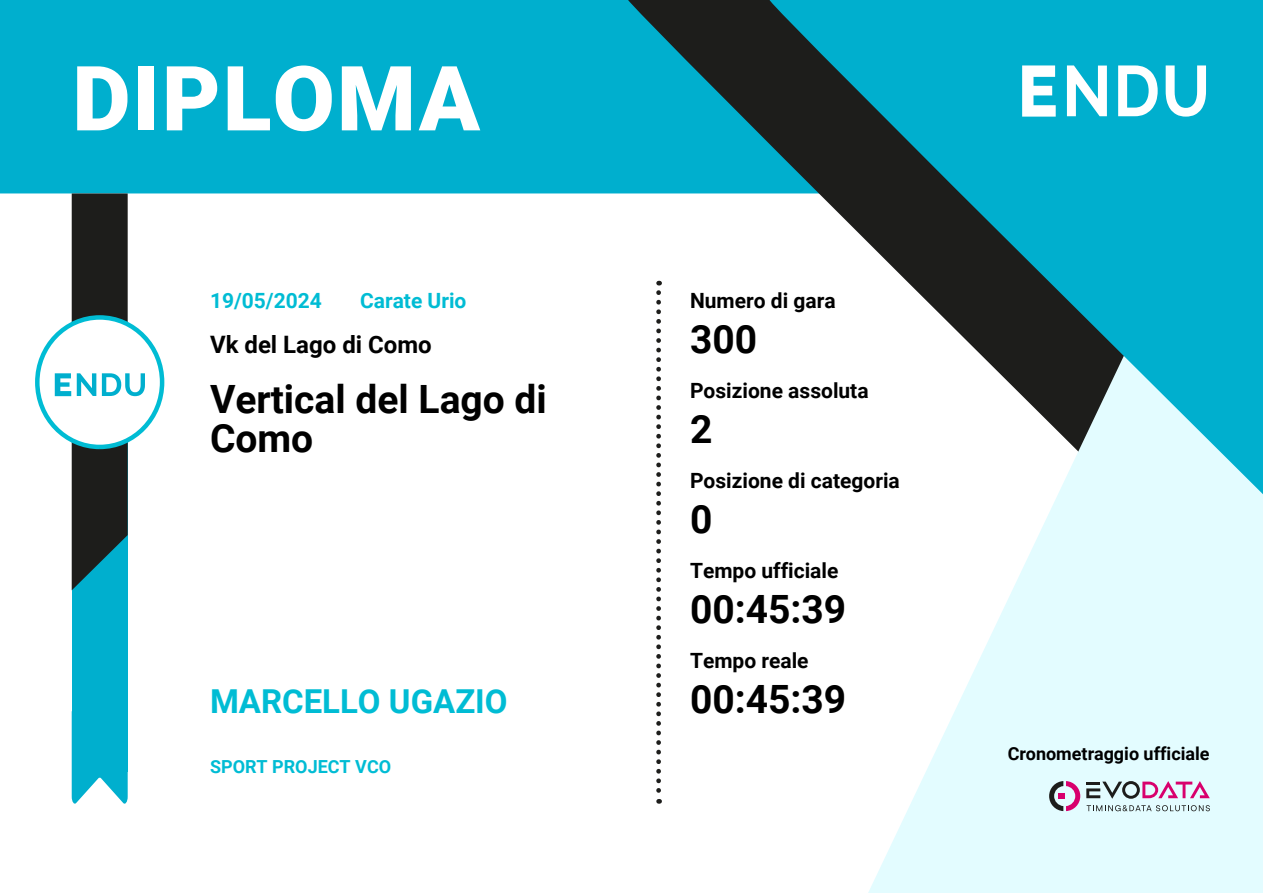
<style>
.page{position:relative;width:1263px;height:893px;background:#fff}
.page>*{position:absolute;margin:0;border:0;box-sizing:border-box;transform-origin:0 0}
.t1{font:900 90px "Roboto";letter-spacing:.025em;color:#fff}
.t2{font:700 39px/39px "Roboto";color:#000}
.t3{font:700 33px "Roboto";color:#00bcd4}
.t4{font:700 24px "Roboto";color:#000}
.t5{font:700 21px "Roboto";color:#000}
.t6{font:700 21px "Roboto";color:#00bcd4}
.t7{font:700 18px "Roboto";color:#000}
.t8{font:700 18px "Roboto";color:#00bcd4}
</style>
<div class="page">
<div style="left:0;top:0;width:619px;height:193px;background:#00afce"></div>
<svg style="left:619px;top:0;width:144px;height:293px"></svg>
<svg style="left:868px;top:600px;width:395px;height:293px;fill:#e3fcff"></svg>
<svg style="left:763px;top:0;width:500px;height:600px"></svg>
<svg style="left:656px;top:293px;width:5px;height:511px"></svg>
<div style="left:72px;top:388px;width:56px;height:384px;background:#00afce"></div>
<svg style="left:72px;top:772px;width:56px;height:32px"></svg>
<svg style="left:35px;top:315px;width:129px;height:134px"></svg>
<svg style="left:55px;top:193px;width:90px;height:397px"></svg>
<svg style="left:1022px;top:65px;width:184px;height:52px"></svg>
<svg style="left:1049px;top:781px;width:31px;height:30px"></svg>
<svg style="left:1086px;top:781px;width:124px;height:18px;background:#c0a4bb"></svg>
<svg style="left:1086px;top:805px;width:124px;height:6px"></svg>
<h1 class="t1" style="left:72px;top:47px;width:409px">DIPLOMA</h1>
<p class="t6" style="left:210px;top:292px;width:113px">19/05/2024</p>
<p class="t6" style="left:360px;top:292px;width:108px">Carate Urio</p>
<p class="t4" style="left:210px;top:335px;width:223px">Vk del Lago di Como</p>
<h2 class="t2" style="left:210px;top:384px;width:338px">Vertical del Lago di<br>Como</h2>
<h3 class="t3" style="left:210px;top:688px;width:299px">MARCELLO UGAZIO</h3>
<p class="t8" style="left:210px;top:759px;width:183px">SPORT PROJECT VCO</p>
<p class="t5" style="left:690px;top:292px;width:147px">Numero di gara</p>
<h2 class="t2" style="left:690px;top:324px;width:69px">300</h2>
<p class="t5" style="left:690px;top:382px;width:180px">Posizione assoluta</p>
<h2 class="t2" style="left:690px;top:414px;width:24px">2</h2>
<p class="t5" style="left:690px;top:472px;width:211px">Posizione di categoria</p>
<h2 class="t2" style="left:690px;top:504px;width:24px">0</h2>
<p class="t5" style="left:690px;top:562px;width:150px">Tempo ufficiale</p>
<h2 class="t2" style="left:690px;top:594px;width:158px">00:45:39</h2>
<p class="t5" style="left:690px;top:652px;width:120px">Tempo reale</p>
<h2 class="t2" style="left:690px;top:684px;width:158px">00:45:39</h2>
<p class="t7" style="left:1008px;top:743px;width:203px">Cronometraggio ufficiale</p>
</div>
